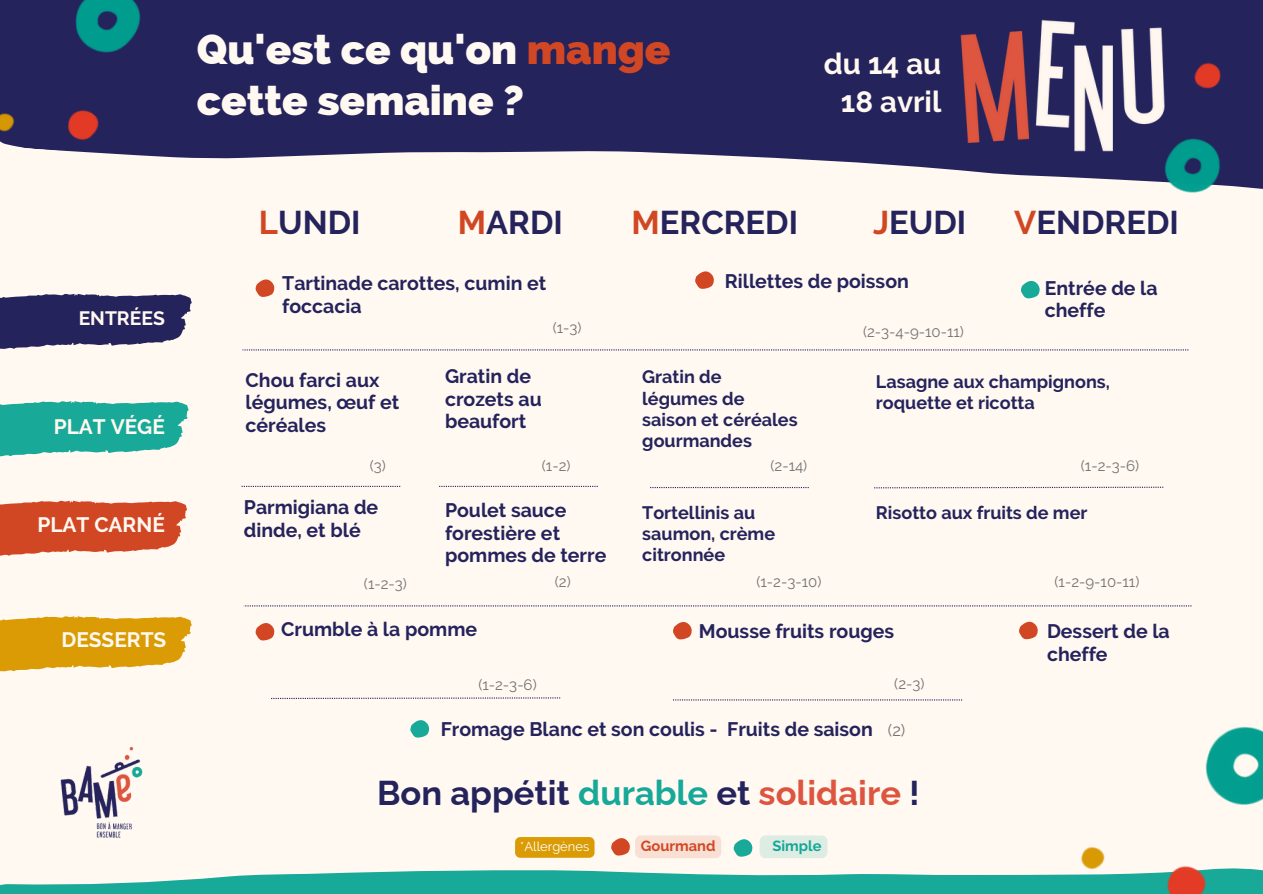
<style>
.page{position:relative;width:1263px;height:894px;background:#fff}
.page>*{position:absolute;margin:0;border:0;box-sizing:border-box;transform-origin:0 0}
.t1{font:800 42px/50.7px "Raleway";color:#fff9f1}
.t2{font:700 34.5px "Raleway";color:#25235c}
.t3{font:700 32.7px "Raleway";color:#25235c}
.t4{font:700 29.4px/38.2px "Raleway";color:#fff9f1;text-align:center}
.t5{font:700 20.85px "Raleway";color:#fff9f1}
.t6{font:700 19.5px/22.5px "Raleway";color:#25235c}
.t7{font:700 19.35px "Raleway";color:#fff9f1}
.t8{font:700 18px/21.3px "Raleway";color:#25235c}
.t9{font:16.5px "Raleway";color:#737373}
.t10{font:15px "Raleway";color:#737373}
.t11{font:700 14.7px "Raleway";color:#d24723}
.t12{font:700 14.7px "Raleway";color:#15a798}
.t13{font:12.9px "Raleway";color:#fff}
.s1{color:#d24723}
.s2{color:#16a898}
.s3{color:#dd553f}
</style>
<div class="page">
<div style="left:0;top:0;width:1263px;height:893px;background:#fff9f1"></div>
<svg style="left:242px;top:349px;width:946px;height:1px"></svg>
<svg style="left:242px;top:485px;width:158px;height:2px"></svg>
<svg style="left:244px;top:605px;width:947px;height:1px"></svg>
<svg style="left:439px;top:485px;width:159px;height:2px"></svg>
<svg style="left:188px;top:0;width:1075px;height:180px;background:#413e6f"></svg>
<svg style="left:0;top:837px;width:1054px;height:56px"></svg>
<img style="left:1110px;top:13px;width:153px;height:180px">
<img style="left:951px;top:12px;width:228px;height:142px">
<svg style="left:255px;top:279px;width:20px;height:18px"></svg>
<svg style="left:695px;top:271px;width:19px;height:18px"></svg>
<svg style="left:1019px;top:621px;width:19px;height:18px"></svg>
<svg style="left:610px;top:837px;width:21px;height:18px"></svg>
<svg style="left:733px;top:837px;width:21px;height:19px"></svg>
<svg style="left:673px;top:622px;width:19px;height:17px"></svg>
<svg style="left:255px;top:623px;width:20px;height:17px"></svg>
<svg style="left:410px;top:720px;width:20px;height:17px"></svg>
<svg style="left:0;top:293px;width:192px;height:56px;background:#454372"></svg>
<svg style="left:0;top:401px;width:189px;height:56px;background:#3cb5a5"></svg>
<svg style="left:0;top:616px;width:192px;height:56px;background:#dfa927"></svg>
<svg style="left:0;top:500px;width:187px;height:56px;background:#d86242"></svg>
<img style="left:0;top:0;width:188px;height:158px">
<svg style="left:271px;top:697px;width:289px;height:1px"></svg>
<svg style="left:673px;top:699px;width:289px;height:1px"></svg>
<img style="left:1054px;top:726px;width:209px;height:167px">
<img style="left:58px;top:746px;width:88px;height:95px">
<svg style="left:874px;top:486px;width:289px;height:2px"></svg>
<svg style="left:1021px;top:280px;width:19px;height:18px"></svg>
<svg style="left:650px;top:487px;width:159px;height:1px"></svg>
<div style="left:515px;top:836px;width:79px;height:21px;background:#da9b04;border-radius:5px"></div>
<div style="left:635px;top:835px;width:86px;height:23px;background:#f8e0d4;border-radius:6px"></div>
<div style="left:760px;top:835px;width:67px;height:23px;background:#deede4"></div>
<p class="t1" style="left:197px;top:24px;width:475px">Qu'est ce qu'on <span class="s1">mange </span>cette semaine ?</p>
<h6 class="t4" style="left:824px;top:44px;width:119px">du 14 au<br>18 avril</h6>
<h2 class="t7" style="left:79px;top:307px;width:88px">ENTRÉES</h2>
<h2 class="t5" style="left:54px;top:414px;width:113px">PLAT VÉGÉ</h2>
<h2 class="t5" style="left:37px;top:512px;width:129px">PLAT CARNÉ</h2>
<h2 class="t5" style="left:61px;top:626px;width:106px">DESSERTS</h2>
<p class="t3" style="left:259px;top:203px;width:103px"><span class="s1">L</span>UNDI</p>
<p class="t3" style="left:458px;top:203px;width:106px"><span class="s1">M</span>ARDI</p>
<h1 class="t3" style="left:632px;top:203px;width:168px"><span class="s1">M</span>ERCREDI</h1>
<h4 class="t3" style="left:873px;top:203px;width:95px"><span class="s1">J</span>EUDI</h4>
<h2 class="t3" style="left:1014px;top:203px;width:166px"><span class="s1">V</span>ENDREDI</h2>
<p class="t6" style="left:282px;top:272px;width:266px">Tartinade carottes, cumin et foccacia</p>
<h6 class="t6" style="left:725px;top:269px;width:186px">Rillettes de poisson</h6>
<h5 class="t10" style="left:553px;top:319px;width:30px">(1-3)</h5>
<p class="t10" style="left:863px;top:323px;width:102px">(2-3-4-9-10-11)</p>
<h5 class="t6" style="left:1045px;top:276px;width:114px">Entrée de la cheffe</h5>
<h5 class="t6" style="left:246px;top:368px;width:155px">Chou farci aux légumes, œuf et céréales</h5>
<h6 class="t6" style="left:445px;top:365px;width:98px">Gratin de crozets au beaufort</h6>
<p class="t8" style="left:642px;top:366px;width:157px">Gratin de légumes de saison et céréales gourmandes</p>
<p class="t8" style="left:876px;top:370px;width:236px">Lasagne aux champignons, roquette et ricotta</p>
<p class="t10" style="left:370px;top:456px;width:18px">(3)</p>
<p class="t10" style="left:1081px;top:456px;width:60px">(1-2-3-6)</p>
<h6 class="t10" style="left:542px;top:456px;width:30px">(1-2)</h6>
<h6 class="t10" style="left:770px;top:456px;width:38px">(2-14)</h6>
<p class="t6" style="left:244px;top:496px;width:136px">Parmigiana de dinde, et blé</p>
<p class="t10" style="left:364px;top:574px;width:44px">(1-2-3)</p>
<p class="t6" style="left:445px;top:499px;width:163px">Poulet sauce forestière et pommes de terre</p>
<p class="t8" style="left:642px;top:501px;width:114px">Tortellinis au</p>
<p class="t8" style="left:876px;top:501px;width:213px">Risotto aux fruits de mer</p>
<p class="t8" style="left:642px;top:523px;width:134px">saumon, crème citronnée</p>
<p class="t10" style="left:555px;top:572px;width:17px">(2)</p>
<p class="t10" style="left:1055px;top:572px;width:86px">(1-2-9-10-11)</p>
<p class="t10" style="left:756px;top:572px;width:66px">(1-2-3-10)</p>
<p class="t6" style="left:281px;top:617px;width:198px">Crumble à la pomme</p>
<p class="t6" style="left:699px;top:620px;width:197px">Mousse fruits rouges</p>
<p class="t10" style="left:478px;top:675px;width:60px">(1-2-3-6)</p>
<p class="t6" style="left:441px;top:717px;width:434px">Fromage Blanc et son coulis - Fruits de saison</p>
<p class="t10" style="left:894px;top:675px;width:32px">(2-3)</p>
<h6 class="t9" style="left:888px;top:720px;width:19px">(2)</h6>
<p class="t2" style="left:377px;top:772px;width:544px">Bon appétit <span class="s2">durable</span> et <span class="s3">solidaire</span> !</p>
<p class="t13" style="left:520px;top:838px;width:71px">*Allergènes</p>
<p class="t11" style="left:641px;top:836px;width:76px">Gourmand</p>
<h6 class="t12" style="left:772px;top:836px;width:51px">Simple</h6>
<p class="t6" style="left:1047px;top:620px;width:124px">Dessert de la cheffe</p>
</div>
